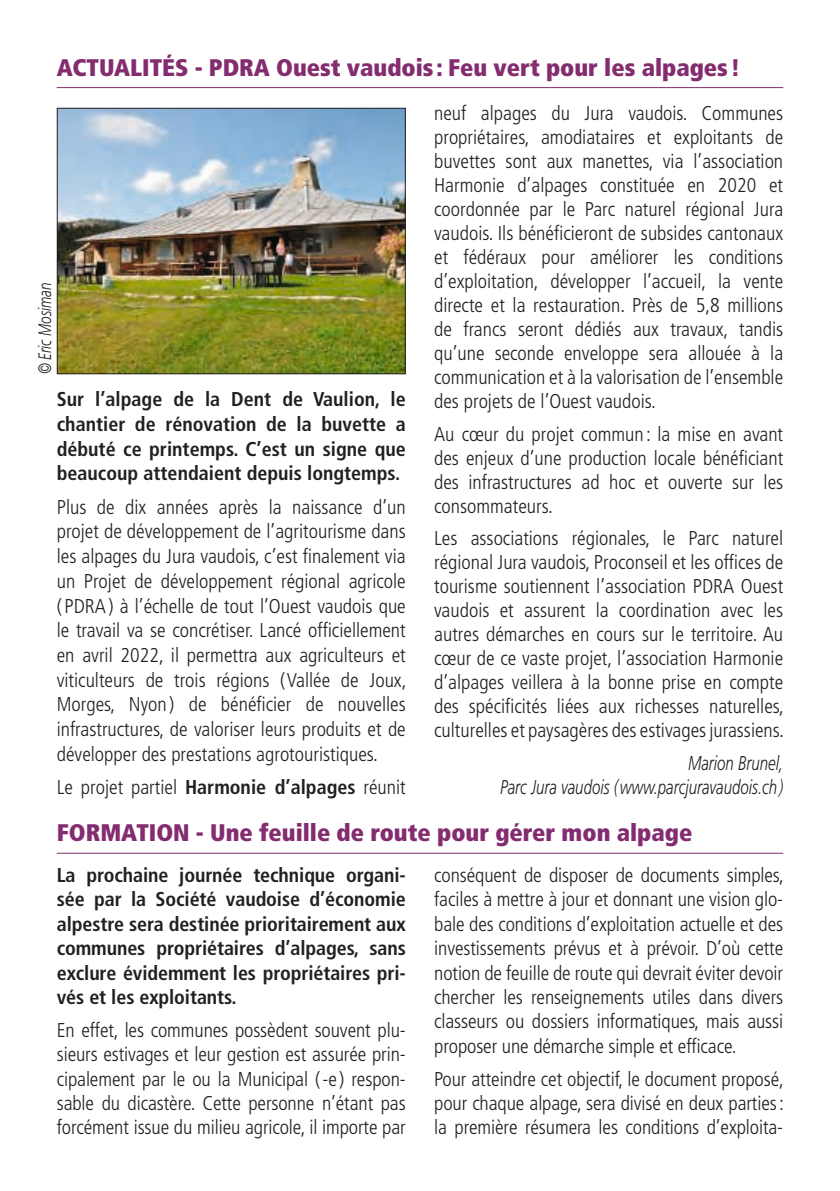
<style>
.page{position:relative;width:840px;height:1191px;background:#fff}
.page>*{position:absolute;margin:0;border:0;box-sizing:border-box;transform-origin:0 0}
.t1{font:900 condensed 24px "Frutiger";color:#832c6f}
.t2{font:300 condensed 20px/24px "Frutiger";color:#231f20;text-align:justify}
.t3{font:700 condensed 20px/24.4px "Frutiger";letter-spacing:-.005em;color:#231f20;text-align:justify}
.t4{font:italic 300 20px/24px "Frutiger";color:#231f20;text-align:right;scale:.75 1}
.t5{font:italic 300 18px "Frutiger";color:#231f20;scale:.75 1}
.s1{font-weight:700}
</style>
<div class="page">
<hr style="left:57px;top:87px;width:725px;height:1px;background:#832c6f">
<img style="left:59px;top:110px;width:344px;height:262px">
<div style="left:57px;top:108px;width:348px;height:266px;border:1px solid #231f20"></div>
<hr style="left:57px;top:852px;width:725px;height:1px;background:#832c6f">
<p class="t1" style="left:57px;top:57px;width:684px">ACTUALITÉS - PDRA Ouest vaudois : Feu vert pour les alpages !</p>
<p class="t5" style="left:37px;top:374px;width:124px;rotate:-90deg">© Eric Mosiman</p>
<p class="t3" style="left:57px;top:388px;width:350px">Sur l’alpage de la Dent de Vaulion, le chantier de rénovation de la buvette a débuté ce printemps. C’est un signe que beaucoup attendaient depuis longtemps.</p>
<p class="t2" style="left:57px;top:496px;width:351px;line-height:24.8px">Plus de dix années après la naissance d’un projet de développement de l’agritourisme dans les alpages du Jura vaudois, c’est finalement via un Projet de développement régional agricole ( PDRA ) à l’échelle de tout l’Ouest vaudois que le travail va se concrétiser. Lancé officiellement en avril 2022, il permettra aux agriculteurs et viticulteurs de trois régions ( Vallée de Joux, Morges, Nyon ) de bénéficier de nouvelles infrastructures, de valoriser leurs produits et de développer des prestations agrotouristiques.</p>
<p class="t2" style="left:57px;top:776px;width:350px">Le projet partiel <span class="s1">Harmonie d’alpages</span> réunit</p>
<p class="t2" style="left:434px;top:102px;width:350px">neuf alpages du Jura vaudois. Communes propriétaires, amodiataires et exploitants de buvettes sont aux manettes, via l’association Harmonie d’alpages constituée en 2020 et coordonnée par le Parc naturel régional Jura vaudois. Ils bénéficieront de subsides cantonaux et fédéraux pour améliorer les conditions d’exploitation, développer l’accueil, la vente directe et la restauration. Près de 5,8 millions de francs seront dédiés aux travaux, tandis qu’une seconde enveloppe sera allouée à la communication et à la valorisation de l’ensemble des projets de l’Ouest vaudois.</p>
<p class="t2" style="left:434px;top:423px;width:350px">Au cœur du projet commun : la mise en avant des enjeux d’une production locale bénéficiant des infrastructures ad hoc et ouverte sur les consommateurs.</p>
<p class="t2" style="left:434px;top:527px;width:351px">Les associations régionales, le Parc naturel régional Jura vaudois, Proconseil et les offices de tourisme soutiennent l’association PDRA Ouest vaudois et assurent la coordination avec les autres démarches en cours sur le territoire. Au cœur de ce vaste projet, l’association Harmonie d’alpages veillera à la bonne prise en compte des spécificités liées aux richesses naturelles, culturelles et paysagères des estivages jurassiens.</p>
<p class="t4" style="left:500px;top:752px;width:378px">Marion Brunel,<br>Parc Jura vaudois ( www.parcjuravaudois.ch )</p>
<p class="t1" style="left:57px;top:823px;width:636px">FORMATION - Une feuille de route pour gérer mon alpage</p>
<p class="t3" style="left:57px;top:864px;width:350px">La prochaine journée technique organi&shy;sée par la Société vaudoise d’économie alpestre sera destinée prioritairement aux communes propriétaires d’alpages, sans exclure évidemment les propriétaires pri&shy;vés et les exploitants.</p>
<p class="t2" style="left:57px;top:1019px;width:350px">En effet, les communes possèdent souvent plu&shy;sieurs estivages et leur gestion est assurée prin&shy;cipalement par le ou la Municipal ( -e ) respon&shy;sable du dicastère. Cette personne n’étant pas forcément issue du milieu agricole, il importe par</p>
<p class="t2" style="left:434px;top:864px;width:351px">conséquent de disposer de documents simples, faciles à mettre à jour et donnant une vision glo&shy;bale des conditions d’exploitation actuelle et des investissements prévus et à prévoir. D’où cette notion de feuille de route qui devrait éviter devoir chercher les renseignements utiles dans divers classeurs ou dossiers informatiques, mais aussi proposer une démarche simple et efficace.</p>
<p class="t2" style="left:434px;top:1068px;width:351px">Pour atteindre cet objectif, le document proposé, pour chaque alpage, sera divisé en deux parties : la première résumera les conditions d’exploita-</p>
</div>
